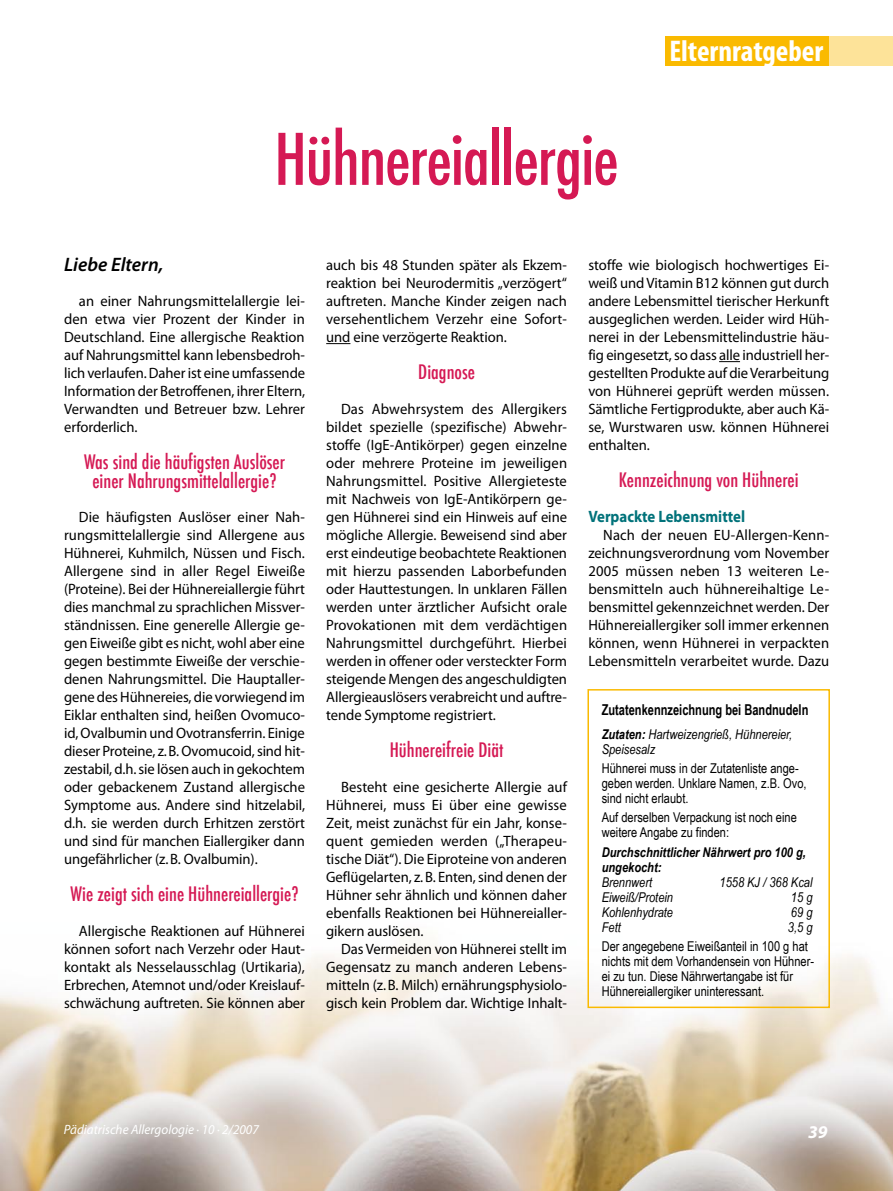
<style>
.page{position:relative;width:893px;height:1191px;background:#fff}
.page>*{position:absolute;margin:0;border:0;box-sizing:border-box;transform-origin:0 0}
.t1{font:500 condensed 69px "Futura";letter-spacing:-.02em;color:#d51954}
.t2{font:700 condensed 30px "Myriad Pro";color:#fff}
.t3{font:500 condensed 19.5px/19.5px "Futura";color:#d51954;text-align:center}
.t4{font:italic 600 19.5px "Myriad Pro";color:#000}
.t5{font:italic 700 18px "Myriad Pro";color:#fff}
.t6{font:700 16.5px "Myriad Pro";color:#00727a;scale:.9 1}
.t7{font:15px/18px "Myriad Pro";letter-spacing:-.005em;color:#000;text-align:justify}
.t8{font:700 15px "Arial Narrow";color:#000;scale:.9 1}
.t9{font:13.5px/15px "Arial Narrow";color:#000}
.t10{font:italic 13.5px/15px "Arial Narrow";color:#000}
.t11{font:italic 700 13.5px/15px "Arial Narrow";color:#000}
.t12{font:italic 13.5px "Myriad Pro";color:#fff}
.s1{font-weight:700}
</style>
<div class="page">
<img style="left:0;top:940px;width:893px;height:251px">
<svg style="left:326px;top:343px;width:24px;height:1px"></svg>
<svg style="left:719px;top:361px;width:21px;height:1px"></svg>
<div style="left:665px;top:36px;width:228px;height:29px;background:#faba00"></div>
<div style="left:829px;top:36px;width:64px;height:30px;background:#fde399"></div>
<div style="left:587px;top:689px;width:243px;height:319px;border:2px solid #faba00"></div>
<h1 class="t1" style="left:274px;top:115px;width:346px">Hühnereiallergie</h1>
<h2 class="t2" style="left:669px;top:32px;width:155px">Elternratgeber</h2>
<h3 class="t4" style="left:64px;top:252px;width:101px">Liebe Eltern,</h3>
<p class="t7" style="left:64px;top:292px;width:243px;text-indent:15px">an einer Nahrungsmittelallergie lei&shy;den etwa vier Prozent der Kinder in Deutschland. Eine allergische Reaktion auf Nahrungsmittel kann lebensbedroh&shy;lich verlaufen. Daher ist eine umfassende Information der Betroffenen, ihrer Eltern, Verwandten und Betreuer bzw. Lehrer erforderlich.</p>
<h3 class="t3" style="left:84px;top:452px;width:203px">Was sind die häufigsten Auslöser einer Nahrungsmittelallergie?</h3>
<p class="t7" style="left:64px;top:508px;width:243px;text-indent:15px">Die häufigsten Auslöser einer Nah&shy;rungsmittelallergie sind Allergene aus Hühnerei, Kuhmilch, Nüssen und Fisch.<br>Allergene sind in aller Regel Eiweiße (Proteine). Bei der Hühnereiallergie führt dies manchmal zu sprachlichen Missver&shy;ständnissen. Eine generelle Allergie ge&shy;gen Eiweiße gibt es nicht, wohl aber eine gegen bestimmte Eiweiße der verschie&shy;denen Nahrungsmittel. Die Hauptaller&shy;gene des Hühnereies, die vorwiegend im Eiklar enthalten sind, heißen Ovomuco&shy;id, Ovalbumin und Ovotransferrin. Einige dieser Proteine, z.B. Ovomucoid, sind hit&shy;zestabil, d.h. sie lösen auch in gekochtem oder gebackenem Zustand allergische Symptome aus. Andere sind hitzelabil, d.h. sie werden durch Erhitzen zerstört und sind für manchen Eiallergiker dann ungefährlicher (z.B. Ovalbumin).</p>
<h3 class="t3" style="left:70px;top:884px;width:230px">Wie zeigt sich eine Hühnereiallergie?</h3>
<p class="t7" style="left:64px;top:922px;width:242px;text-indent:15px">Allergische Reaktionen auf Hühnerei können sofort nach Verzehr oder Haut&shy;kontakt als Nesselausschlag (Urtikaria), Erbrechen, Atemnot und/oder Kreislauf&shy;schwächung auftreten. Sie können aber</p>
<p class="t7" style="left:326px;top:256px;width:242px">auch bis 48 Stunden später als Ekzem&shy;reaktion bei Neurodermitis „verzögert“ auftreten. Manche Kinder zeigen nach versehentlichem Verzehr eine Sofort&shy;und eine verzögerte Reaktion.</p>
<h3 class="t3" style="left:418px;top:362px;width:58px">Diagnose</h3>
<p class="t7" style="left:326px;top:400px;width:243px;text-indent:15px">Das Abwehrsystem des Allergikers bildet spezielle (spezifische) Abwehr&shy;stoffe (IgE-Antikörper) gegen einzelne oder mehrere Proteine im jeweiligen Nahrungsmittel. Positive Allergieteste mit Nachweis von IgE-Antikörpern ge&shy;gen Hühnerei sind ein Hinweis auf eine mögliche Allergie. Beweisend sind aber erst eindeutige beobachtete Reaktionen mit hierzu passenden Laborbefunden oder Hauttestungen. In unklaren Fällen werden unter ärztlicher Aufsicht orale Provokationen mit dem verdächtigen Nahrungsmittel durchgeführt. Hierbei werden in offener oder versteckter Form steigende Mengen des angeschuldigten Allergieauslösers verabreicht und auftre&shy;tende Symptome registriert.</p>
<h3 class="t3" style="left:390px;top:740px;width:115px">Hühnereifreie Diät</h3>
<p class="t7" style="left:326px;top:778px;width:242px;text-indent:15px">Besteht eine gesicherte Allergie auf Hühnerei, muss Ei über eine gewisse Zeit, meist zunächst für ein Jahr, konse&shy;quent gemieden werden („Therapeu&shy;tische Diät“). Die Eiproteine von anderen Geflügelarten, z.B. Enten, sind denen der Hühner sehr ähnlich und können daher ebenfalls Reaktionen bei Hühnereialler&shy;gikern auslösen.</p>
<p class="t7" style="left:326px;top:940px;width:242px;text-indent:15px">Das Vermeiden von Hühnerei stellt im Gegensatz zu manch anderen Lebens&shy;mitteln (z.B. Milch) ernährungsphysiolo&shy;gisch kein Problem dar. Wichtige Inhalt-</p>
<p class="t7" style="left:588px;top:256px;width:242px">stoffe wie biologisch hochwertiges Ei&shy;weiß und Vitamin B12 können gut durch andere Lebensmittel tierischer Herkunft ausgeglichen werden. Leider wird Hüh&shy;nerei in der Lebensmittelindustrie häu&shy;fig eingesetzt, so dass alle industriell her&shy;gestellten Produkte auf die Verarbeitung von Hühnerei geprüft werden müssen.<br>Sämtliche Fertigprodukte, aber auch Kä&shy;se, Wurstwaren usw. können Hühnerei enthalten.</p>
<h3 class="t3" style="left:619px;top:470px;width:181px">Kennzeichnung von Hühnerei</h3>
<p class="t6" style="left:588px;top:506px;width:176px">Verpackte Lebensmittel</p>
<p class="t7" style="left:588px;top:526px;width:242px;text-indent:15px">Nach der neuen EU-Allergen-Kenn&shy;zeichnungsverordnung vom November 2005 müssen neben 13 weiteren Le&shy;bensmitteln auch hühnereihaltige Le&shy;bensmittel gekennzeichnet werden. Der Hühnereiallergiker soll immer erkennen können, wenn Hühnerei in verpackten Lebensmitteln verarbeitet wurde. Dazu</p>
<p class="t8" style="left:602px;top:701px;width:231px">Zutatenkennzeichnung bei Bandnudeln</p>
<p class="t10" style="left:602px;top:726px;width:192px"><span class="s1">Zutaten:</span> Hartweizengrieß, Hühner-eier,<br>Speisesalz</p>
<p class="t9" style="left:602px;top:760px;width:206px">Hühnerei muss in der Zutatenliste ange&shy;geben werden. Unklare Namen, z.B. Ovo, sind nicht erlaubt.</p>
<p class="t9" style="left:602px;top:810px;width:197px">Auf derselben Verpackung ist noch eine weitere Angabe zu finden:</p>
<p class="t11" style="left:602px;top:844px;width:206px">Durchschnittlicher Nährwert pro 100 g, ungekocht:</p>
<p class="t10" style="left:602px;top:874px;width:52px">Brennwert</p>
<p class="t10" style="left:719px;top:874px;width:94px">1558 KJ / 368 Kcal</p>
<p class="t10" style="left:602px;top:889px;width:73px">Eiweiß/Protein</p>
<p class="t10" style="left:791px;top:889px;width:23px">15 g</p>
<p class="t10" style="left:602px;top:904px;width:73px">Kohlenhydrate</p>
<p class="t10" style="left:791px;top:904px;width:23px">69 g</p>
<p class="t10" style="left:602px;top:919px;width:21px">Fett</p>
<p class="t10" style="left:788px;top:919px;width:26px">3,5 g</p>
<p class="t9" style="left:602px;top:938px;width:214px">Der angegebene Eiweißanteil in 100 g hat nichts mit dem Vorhandensein von Hühner&shy;ei zu tun. Diese Nährwertangabe ist für Hühnereiallergiker uninteressant.</p>
<p class="t12" style="left:64px;top:1121px;width:197px">Pädiatrische Allergologie ∙ 10 ∙ 2/2007</p>
<p class="t5" style="left:808px;top:1120px;width:21px">39</p>
</div>
